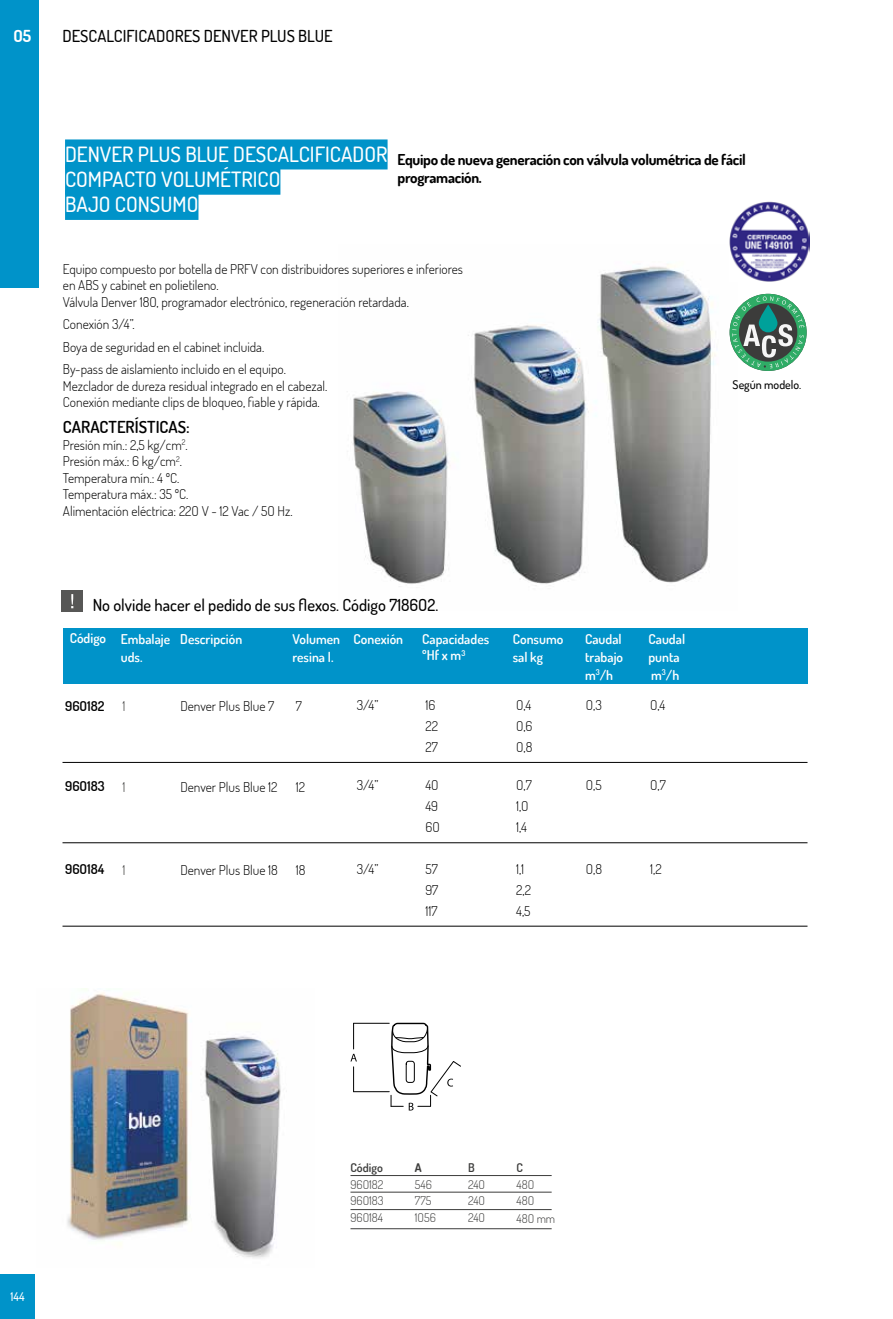
<style>
.page{position:relative;width:893px;height:1319px;background:#fff}
.page>*{position:absolute;margin:0;border:0;box-sizing:border-box;transform-origin:0 0}
.t1{font:500 21px/25.2px "Dosis";color:#fff}
.t2{font:500 16.5px "Dosis";color:#000}
.t3{font:600 16.5px "Dosis";color:#000}
.t4{font:700 16.5px "Dosis";color:#fff}
.t5{font:700 15px/18px "Dosis";letter-spacing:-.02em;color:#000}
.t6{font:300 13.5px/21px "Dosis";color:#000}
.t7{font:600 13.5px/18px "Dosis";color:#fff}
.t8{font:600 13.5px "Dosis";color:#000}
.t9{font:300 13.5px "Dosis";color:#3c3c3b}
.t10{font:300 12px/16.5px "Dosis";color:#3c3c3b;text-align:justify}
.t11{font:500 12px "Dosis";color:#000}
.t12{font:600 12px "Dosis";color:#3c3c3b}
.t13{font:500 12px "Dosis";color:#fff}
.t14{font:700 12px "Dosis";color:#3c3c3b}
</style>
<div class="page">
<div style="left:0;top:0;width:38px;height:287px;background:#0093c9"></div>
<div style="left:0;top:1273px;width:35px;height:45px;background:#0093c9"></div>
<img style="left:353px;top:244px;width:377px;height:343px">
<img style="left:67px;top:988px;width:214px;height:270px">
<div style="left:65px;top:139px;width:323px;height:30px;background:#0093c9"></div>
<div style="left:65px;top:165px;width:215px;height:30px;background:#0093c9"></div>
<div style="left:65px;top:190px;width:133px;height:30px;background:#0093c9"></div>
<div style="left:62px;top:590px;width:21px;height:21px;background:#575756"></div>
<svg style="left:71px;top:594px;width:2px;height:14px"></svg>
<hr style="left:350px;top:1174px;width:202px;height:1px;background:#3c3c3b">
<hr style="left:350px;top:1191px;width:202px;height:1px;background:#3c3c3b">
<hr style="left:350px;top:1208px;width:202px;height:1px;background:#3c3c3b">
<hr style="left:350px;top:1228px;width:202px;height:1px;background:#3c3c3b">
<hr style="left:354px;top:1022px;width:35px;height:1px;background:#000">
<hr style="left:354px;top:1091px;width:35px;height:1px;background:#000">
<svg style="left:350px;top:1023px;width:7px;height:68px"></svg>
<svg style="left:390px;top:1022px;width:71px;height:88px"></svg>
<img style="left:730px;top:201px;width:80px;height:80px">
<svg style="left:730px;top:294px;width:77px;height:77px"></svg>
<div style="left:64px;top:628px;width:744px;height:55px;background:#0093c9"></div>
<hr style="left:63px;top:762px;width:744px;height:1px;background:#000">
<hr style="left:63px;top:842px;width:744px;height:1px;background:#000">
<hr style="left:63px;top:925px;width:744px;height:1px;background:#000">
<p class="t4" style="left:13px;top:26px;width:19px">O5</p>
<p class="t2" style="left:63px;top:26px;width:272px">DESCALCIFICADORES DENVER PLUS BLUE</p>
<h1 class="t1" style="left:65px;top:141px;width:324px">DENVER PLUS BLUE DESCALCIFICADOR<br>COMPACTO VOLUMÉTRICO<br>BAJO CONSUMO</h1>
<p class="t5" style="left:398px;top:150px;width:350px">Equipo de nueva generación con válvula volumétrica de fácil programación.</p>
<p class="t6" style="left:63px;top:260px;width:402px;line-height:16.5px">Equipo compuesto por botella de PRFV con distribuidores superiores e inferiores en ABS y cabinet en polietileno.<br>Válvula Denver 18O, programador electrónico, regeneración retardada.</p>
<p class="t6" style="left:63px;top:313px;width:225px;line-height:22.5px">Conexión 3/4”.<br>Boya de seguridad en el cabinet incluida.<br>By-pass de aislamiento incluido en el equipo.</p>
<p class="t6" style="left:63px;top:377px;width:266px;line-height:16.5px">Mezclador de dureza residual integrado en el cabezal.<br>Conexión mediante clips de bloqueo, fiable y rápida.</p>
<p class="t3" style="left:63px;top:416px;width:128px">CARACTERÍSTICAS:</p>
<p class="t6" style="left:63px;top:436px;width:231px;line-height:16.5px">Presión mín.: 2,5 kg/cm<sup>2</sup>.<br>Presión máx.: 6 kg/cm<sup>2</sup>.<br>Temperatura mín.: 4 ºC.<br>Temperatura máx.: 35 ºC.<br>Alimentación eléctrica: 22O V - 12 Vac / 5O Hz.</p>
<p class="t2" style="left:93px;top:593px;width:347px">No olvide hacer el pedido de sus flexos. Código 7186O2.</p>
<p class="t7" style="left:121px;top:629px;width:51px;text-indent:-51px">Código Embalaje uds.</p>
<p class="t7" style="left:180px;top:629px;width:64px">Descripción</p>
<p class="t7" style="left:293px;top:629px;width:49px">Volumen resina l.</p>
<p class="t7" style="left:513px;top:629px;width:52px">Consumo sal kg</p>
<p class="t7" style="left:354px;top:629px;width:51px">Conexión</p>
<p class="t7" style="left:422px;top:630px;width:68px;line-height:16.5px">Capacidades ºHf x m<sup>3</sup></p>
<p class="t7" style="left:585px;top:629px;width:40px;text-align:justify">Caudal trabajo m<sup>3</sup>/h</p>
<p class="t7" style="left:648px;top:629px;width:38px">Caudal punta m<sup>3</sup>/h</p>
<p class="t8" style="left:65px;top:696px;width:41px">96O182</p>
<p class="t9" style="left:122px;top:697px;width:4px">1</p>
<p class="t8" style="left:65px;top:777px;width:41px">96O183</p>
<p class="t9" style="left:122px;top:777px;width:4px">1</p>
<p class="t8" style="left:65px;top:860px;width:41px">96O184</p>
<p class="t9" style="left:122px;top:861px;width:4px">1</p>
<p class="t6" style="left:180px;top:695px;width:96px">Denver Plus Blue 7</p>
<p class="t6" style="left:296px;top:695px;width:8px">7</p>
<p class="t6" style="left:180px;top:775px;width:99px">Denver Plus Blue 12</p>
<p class="t6" style="left:296px;top:775px;width:11px">12</p>
<p class="t6" style="left:180px;top:859px;width:99px">Denver Plus Blue 18</p>
<p class="t6" style="left:296px;top:859px;width:11px">18</p>
<p class="t6" style="left:357px;top:694px;width:23px">3/4”</p>
<p class="t6" style="left:357px;top:774px;width:23px">3/4”</p>
<p class="t6" style="left:357px;top:857px;width:23px">3/4”</p>
<p class="t6" style="left:425px;top:694px;width:14px">16<br>22<br>27</p>
<p class="t6" style="left:425px;top:774px;width:16px;text-align:justify">4O 49<br>6O</p>
<p class="t6" style="left:425px;top:857px;width:14px;text-align:justify">57<br>97<br>117</p>
<p class="t6" style="left:516px;top:694px;width:18px;text-align:justify">O,4<br>O,6<br>O,8</p>
<p class="t6" style="left:516px;top:774px;width:17px">O,7<br>1,O<br>1,4</p>
<p class="t6" style="left:516px;top:857px;width:16px">1,1<br>2,2<br>4,5</p>
<p class="t6" style="left:586px;top:694px;width:17px">O,3</p>
<p class="t6" style="left:650px;top:694px;width:16px">O,4</p>
<p class="t6" style="left:586px;top:774px;width:17px">O,5</p>
<p class="t6" style="left:650px;top:774px;width:17px">O,7</p>
<p class="t6" style="left:586px;top:857px;width:18px">O,8</p>
<p class="t6" style="left:650px;top:857px;width:13px">1,2</p>
<p class="t11" style="left:733px;top:376px;width:70px">Según modelo.</p>
<p class="t13" style="left:10px;top:1288px;width:16px">144</p>
<p class="t12" style="left:350px;top:1159px;width:34px">Código</p>
<p class="t10" style="left:350px;top:1175px;width:35px">96O182<br>96O183<br>96O184</p>
<p class="t14" style="left:415px;top:1159px;width:8px">A</p>
<p class="t10" style="left:415px;top:1175px;width:22px;text-align:left">546<br>775<br>1O56</p>
<p class="t12" style="left:468px;top:1159px;width:8px">B</p>
<p class="t10" style="left:468px;top:1175px;width:18px">24O 24O 24O</p>
<p class="t12" style="left:517px;top:1159px;width:8px">C</p>
<p class="t10" style="left:517px;top:1175px;width:19px">48O<br>48O</p>
<p class="t10" style="left:517px;top:1210px;width:40px">48O mm</p>
</div>
